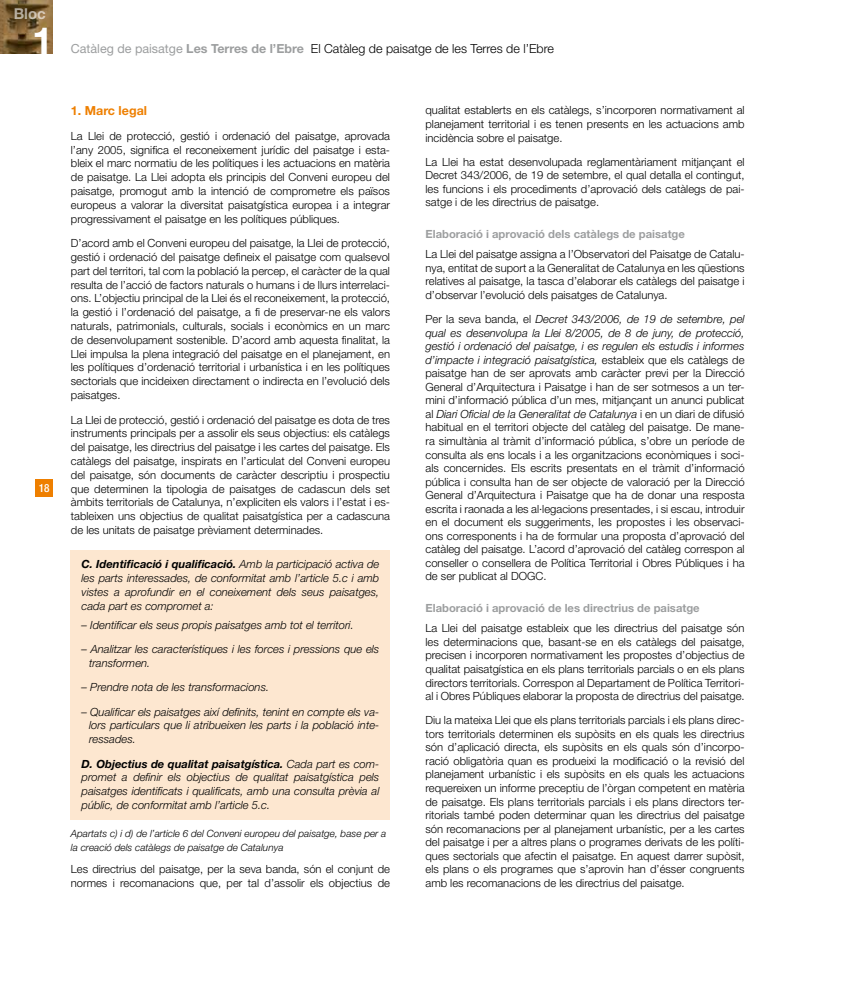
<style>
.page{position:relative;width:851px;height:993px;background:#fff}
.page>*{position:absolute;margin:0;border:0;box-sizing:border-box;transform-origin:0 0}
.t1{font:700 37.5px "Helvetica Neue LT Std";color:#fff}
.t2{font:700 15px "Helvetica Neue LT Std";color:#fff}
.t3{font:300 12.5px "Helvetica Neue LT Std";color:#000}
.t4{font:700 12.5px "Helvetica Neue LT Std";color:#ee7f00}
.t5{font:300 11.25px/13.5px "Helvetica Neue LT Std";color:#000;text-align:justify}
.t6{font:italic 300 11.25px/13.8px "Helvetica Neue LT Std";color:#000;text-align:justify}
.t7{font:700 11.25px "Helvetica Neue LT Std";color:#9c9e9f}
.t8{font:500 condensed 11.25px "Helvetica Neue LT Std";color:#fff}
.t9{font:italic 300 10px/13.8px "Helvetica Neue LT Std";color:#000}
.s1{font-weight:400;color:#9c9e9f}
.s2{font-weight:700;color:#9c9e9f}
.s3{font-weight:700}
.s4{font-style:italic}
</style>
<div class="page">
<div style="left:35px;top:478px;width:18px;height:18px;background:#ee7f00"></div>
<img style="left:0;top:0;width:53px;height:53px">
<div style="left:71px;top:549px;width:319px;height:270px;background:#fde7d0"></div>
<h2 class="t2" style="left:14px;top:4px;width:34px">Bloc</h2>
<h1 class="t1" style="left:32px;top:17px;width:22px">1</h1>
<p class="t8" style="left:39px;top:481px;width:12px">18</p>
<p class="t3" style="left:71px;top:41px;width:484px"><span class="s1">Catàleg de paisatge</span> <span class="s2">Les Terres de l’Ebre</span> El Catàleg de paisatge de les Terres de l’Ebre</p>
<p class="t4" style="left:71px;top:103px;width:78px">1. Marc legal</p>
<p class="t5" style="left:71px;top:129px;width:320px">La Llei de protecció, gestió i ordenació del paisatge, aprovada l’any 2005, significa el reconeixement jurídic del paisatge i esta&shy;bleix el marc normatiu de les polítiques i les actuacions en matèria de paisatge. La Llei adopta els principis del Conveni europeu del paisatge, promogut amb la intenció de comprometre els països europeus a valorar la diversitat paisatgística europea i a integrar progressivament el paisatge en les polítiques públiques.</p>
<p class="t5" style="left:71px;top:236px;width:320px">D’acord amb el Conveni europeu del paisatge, la Llei de protecció, gestió i ordenació del paisatge defineix el paisatge com qualsevol part del territori, tal com la població la percep, el caràcter de la qual resulta de l’acció de factors naturals o humans i de llurs interrelaci&shy;ons. L’objectiu principal de la Llei és el reconeixement, la protecció, la gestió i l’ordenació del paisatge, a fi de preservar-ne els valors naturals, patrimonials, culturals, socials i econòmics en un marc de desenvolupament sostenible. D’acord amb aquesta finalitat, la Llei impulsa la plena integració del paisatge en el planejament, en les polítiques d’ordenació territorial i urbanística i en les polítiques sectorials que incideixen directament o indirecta en l’evolució dels paisatges.</p>
<p class="t5" style="left:71px;top:412px;width:320px">La Llei de protecció, gestió i ordenació del paisatge es dota de tres instruments principals per a assolir els seus objectius: els catàlegs del paisatge, les directrius del paisatge i les cartes del paisatge. Els catàlegs del paisatge, inspirats en l’articulat del Conveni europeu del paisatge, són documents de caràcter descriptiu i prospectiu que determinen la tipologia de paisatges de cadascun dels set àmbits territorials de Catalunya, n’expliciten els valors i l’estat i es&shy;tableixen uns objectius de qualitat paisatgística per a cadascuna de les unitats de paisatge prèviament determinades.</p>
<p class="t6" style="left:81px;top:557px;width:299px"><span class="s3">C. Identificació i qualificació.</span> Amb la participació activa de les parts interessades, de conformitat amb l’article 5.c i amb vistes a aprofundir en el coneixement dels seus paisatges, cada part es compromet a:</p>
<p class="t6" style="left:81px;top:617px;width:274px">– Identificar els seus propis paisatges amb tot el territori.</p>
<p class="t6" style="left:89px;top:641px;width:292px;text-indent:-8px">– Analitzar les característiques i les forces i pressions que els transformen.</p>
<p class="t6" style="left:81px;top:680px;width:189px">– Prendre nota de les transformacions.</p>
<p class="t6" style="left:89px;top:704px;width:292px;text-indent:-8px">– Qualificar els paisatges així definits, tenint en compte els va&shy;lors particulars que li atribueixen les parts i la població inte&shy;ressades.</p>
<p class="t6" style="left:81px;top:756px;width:299px"><span class="s3">D. Objectius de qualitat paisatgística.</span> Cada part es com&shy;promet a definir els objectius de qualitat paisatgística pels paisatges identificats i qualificats, amb una consulta prèvia al públic, de conformitat amb l’article 5.c.</p>
<p class="t9" style="left:71px;top:826px;width:317px">Apartats c) i d) de l’article 6 del Conveni europeu del paisatge, base per a la creació dels catàlegs de paisatge de Catalunya</p>
<p class="t5" style="left:71px;top:862px;width:320px;line-height:13.1px">Les directrius del paisatge, per la seva banda, són el conjunt de normes i recomanacions que, per tal d’assolir els objectius de</p>
<p class="t5" style="left:425px;top:103px;width:320px">qualitat establerts en els catàlegs, s’incorporen normativament al planejament territorial i es tenen presents en les actuacions amb incidència sobre el paisatge.</p>
<p class="t5" style="left:425px;top:155px;width:320px">La Llei ha estat desenvolupada reglamentàriament mitjançant el Decret 343/2006, de 19 de setembre, el qual detalla el contingut, les funcions i els procediments d’aprovació dels catàlegs de pai&shy;satge i de les directrius de paisatge.</p>
<p class="t7" style="left:425px;top:226px;width:261px">Elaboració i aprovació dels catàlegs de paisatge</p>
<p class="t5" style="left:425px;top:247px;width:320px">La Llei del paisatge assigna a l’Observatori del Paisatge de Catalu&shy;nya, entitat de suport a la Generalitat de Catalunya en les qüestions relatives al paisatge, la tasca d’elaborar els catàlegs del paisatge i d’observar l’evolució dels paisatges de Catalunya.</p>
<p class="t5" style="left:425px;top:312px;width:320px">Per la seva banda, el <span class="s4">Decret 343/2006, de 19 de setembre, pel qual es desenvolupa la Llei 8/2005, de 8 de juny, de protecció, gestió i ordenació del paisatge, i es regulen els estudis i informes d’impacte i integració paisatgística,</span> estableix que els catàlegs de paisatge han de ser aprovats amb caràcter previ per la Direcció General d’Arquitectura i Paisatge i han de ser sotmesos a un ter&shy;mini d’informació pública d’un mes, mitjançant un anunci publicat al <span class="s4">Diari Oficial de la Generalitat de Catalunya</span> i en un diari de difusió habitual en el territori objecte del catàleg del paisatge. De mane&shy;ra simultània al tràmit d’informació pública, s’obre un període de consulta als ens locals i a les organitzacions econòmiques i soci&shy;als concernides. Els escrits presentats en el tràmit d’informació pública i consulta han de ser objecte de valoració per la Direcció General d’Arquitectura i Paisatge que ha de donar una resposta escrita i raonada a les al·legacions presentades, i si escau, introduir en el document els suggeriments, les propostes i les observaci&shy;ons corresponents i ha de formular una proposta d’aprovació del catàleg del paisatge. L’acord d’aprovació del catàleg correspon al conseller o consellera de Política Territorial i Obres Públiques i ha de ser publicat al DOGC.</p>
<p class="t7" style="left:425px;top:600px;width:276px">Elaboració i aprovació de les directrius de paisatge</p>
<p class="t5" style="left:425px;top:621px;width:320px">La Llei del paisatge estableix que les directrius del paisatge són les determinacions que, basant-se en els catàlegs del paisatge, precisen i incorporen normativament les propostes d’objectius de qualitat paisatgística en els plans territorials parcials o en els plans directors territorials. Correspon al Departament de Política Territori&shy;al i Obres Públiques elaborar la proposta de directrius del paisatge.</p>
<p class="t5" style="left:425px;top:713px;width:320px">Diu la mateixa Llei que els plans territorials parcials i els plans direc&shy;tors territorials determinen els supòsits en els quals les directrius són d’aplicació directa, els supòsits en els quals són d’incorpo&shy;ració obligatòria quan es produeixi la modificació o la revisió del planejament urbanístic i els supòsits en els quals les actuacions requereixen un informe preceptiu de l’òrgan competent en matèria de paisatge. Els plans territorials parcials i els plans directors ter&shy;ritorials també poden determinar quan les directrius del paisatge són recomanacions per al planejament urbanístic, per a les cartes del paisatge i per a altres plans o programes derivats de les políti&shy;ques sectorials que afectin el paisatge. En aquest darrer supòsit, els plans o els programes que s’aprovin han d’ésser congruents amb les recomanacions de les directrius del paisatge.</p>
</div>
